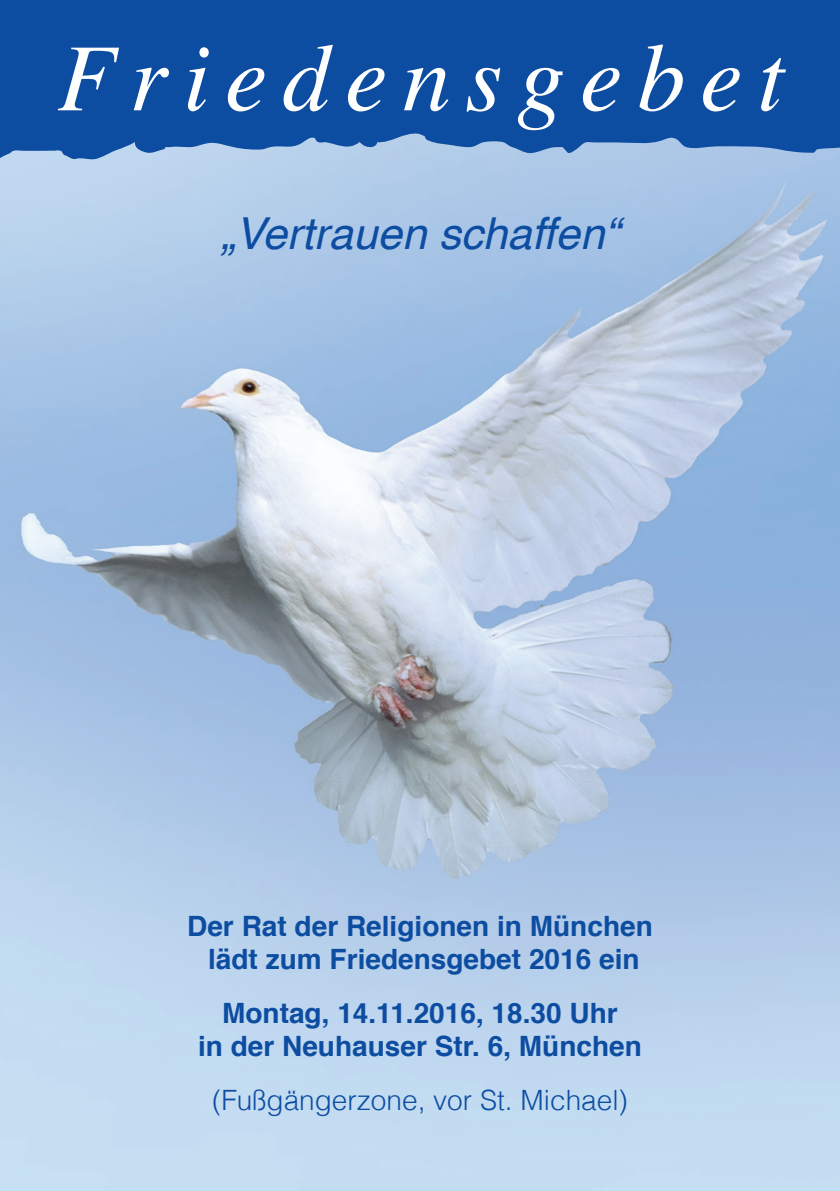
<style>
.page{position:relative;width:840px;height:1191px;background:#fff}
.page>*{position:absolute;margin:0;border:0;box-sizing:border-box;transform-origin:0 0}
.t1{font:italic 96px "Times";letter-spacing:.155em;color:#fff}
.t2{font:italic 44px "Helvetica";color:#0d4da1}
.t3{font:700 28px/33.6px "Helvetica";color:#0d4da1;text-align:center}
.t4{font:300 28px "Helvetica";color:#0d4da1}
</style>
<div class="page">
<img style="left:0;top:163px;width:839px;height:1028px">
<svg style="left:0;top:0;width:839px;height:163px;background:#1d59a8"></svg>
<h1 class="t1" style="left:58px;top:-5px;width:727px">Friedensgebet</h1>
<h2 class="t2" style="left:221px;top:198px;width:399px">„Vertrauen schaffen“</h2>
<p class="t3" style="left:187px;top:909px;width:467px">Der Rat der Religionen in München lädt zum Friedensgebet 2016 ein</p>
<p class="t3" style="left:198px;top:996px;width:445px">Montag, 14.11.2016, 18.30 Uhr<br>in der Neuhauser Str. 6, München</p>
<p class="t4" style="left:212px;top:1076px;width:417px">(Fußgängerzone, vor St. Michael)</p>
</div>
